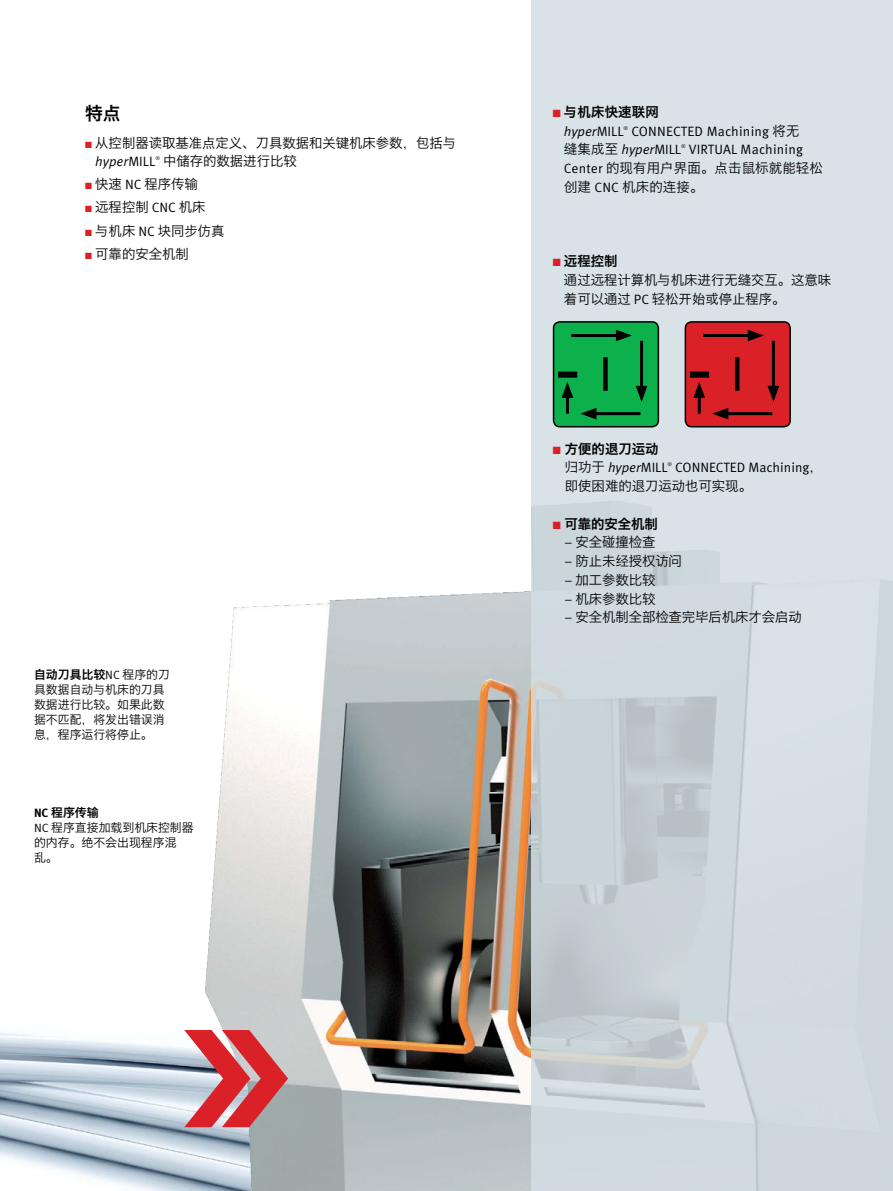
<style>
.page{position:relative;width:893px;height:1191px;background:#fff}
.page>*{position:absolute;margin:0;border:0;box-sizing:border-box;transform-origin:0 0}
.BU{font:18px "Hiragino Sans GB W6";color:#000}
.BU-2{font:13.5px/18.8px "Hiragino Sans GB W3";color:#000}
.Subhead{font:13.5px/18.8px "Meta Pro";letter-spacing:.015em;color:#000}
.BU-3{font:13.5px/18.8px "Meta Pro";color:#000}
.BU-4{font:13.5px/18.8px "Hiragino Sans GB W6";letter-spacing:-.005em;color:#000}
.Subhead-2{font:13.5px/18.8px "Hiragino Sans GB W6";letter-spacing:.015em;color:#000}
.BU-5{font:12px/15px "Hiragino Sans GB W3";color:#000}
.Subhead-3{font:12px/15px "Hiragino Sans GB W3";color:#000}
.BU-6{font:12px "Hiragino Sans GB W6";color:#000}
.Subhead-4{font:5.25px "Meta Pro";color:#000}
.BU-7{font:5.25px "Meta Pro";color:#000}
.s1{color:#da2128}
.s2{font-family:"Meta Pro";font-style:italic}
.s3{font-family:"Meta Pro"}
.s4{font-family:"Hiragino Sans GB W6"}
.s5{font-family:"Meta Pro";font-weight:700}
.s6{font-family:"Hiragino Sans GB W3"}
.s7{font-style:italic}
</style>
<div class="page">
<img style="left:0;top:1032px;width:158px;height:159px">
<img style="left:158px;top:591px;width:373px;height:600px">
<div style="left:531px;top:0;width:362px;height:1191px;background:#d8e2e7"></div>
<img style="left:531px;top:501px;width:362px;height:690px">
<div style="left:554px;top:322px;width:104px;height:105px;background:#0db14b;border-radius:6px"></div>
<div style="left:553px;top:321px;width:106px;height:106px;border:2px solid #000;border-radius:6px"></div>
<hr style="left:571px;top:334px;width:51px;height:3px;background:#000">
<svg style="left:616px;top:330px;width:16px;height:11px"></svg>
<hr style="left:591px;top:412px;width:49px;height:3px;background:#000">
<svg style="left:580px;top:408px;width:16px;height:11px"></svg>
<hr style="left:640px;top:341px;width:3px;height:50px;background:#000">
<svg style="left:636px;top:386px;width:11px;height:16px"></svg>
<hr style="left:566px;top:392px;width:3px;height:22px;background:#000">
<svg style="left:562px;top:382px;width:11px;height:16px"></svg>
<div style="left:603px;top:357px;width:5px;height:34px;background:#000"></div>
<div style="left:558px;top:371px;width:19px;height:6px;background:#000"></div>
<div style="left:685px;top:322px;width:105px;height:105px;background:#da2128;border-radius:6px"></div>
<div style="left:685px;top:321px;width:106px;height:106px;border:2px solid #000;border-radius:6px"></div>
<hr style="left:703px;top:334px;width:50px;height:3px;background:#000">
<svg style="left:748px;top:330px;width:16px;height:11px"></svg>
<hr style="left:723px;top:412px;width:49px;height:3px;background:#000">
<svg style="left:712px;top:408px;width:16px;height:11px"></svg>
<hr style="left:772px;top:341px;width:3px;height:50px;background:#000">
<svg style="left:767px;top:386px;width:12px;height:16px"></svg>
<hr style="left:698px;top:392px;width:3px;height:22px;background:#000">
<svg style="left:693px;top:382px;width:12px;height:16px"></svg>
<hr style="left:735px;top:357px;width:4px;height:34px;background:#000">
<div style="left:690px;top:371px;width:19px;height:6px;background:#000"></div>
<svg style="left:184px;top:1030px;width:104px;height:97px;background:#cd7177"></svg>
<p class="BU" style="left:85px;top:102px;width:37px">特点</p>
<p class="BU-2" style="left:95px;top:133px;width:362px;text-indent:-10px"><span class="s1">■</span> 从控制器读取基准点定义、刀具数据和关键机床参数，包括与<span class="s2">hyper</span><span class="s3">MILL</span></p>
<p class="BU-7" style="left:155px;top:155px;width:6px">®</p>
<p class="BU-2" style="left:163px;top:152px;width:135px">中储存的数据进行比较</p>
<p class="BU-2" style="left:85px;top:175px;width:114px"><span class="s1">■</span> 快速 <span class="s3">NC</span> 程序传输</p>
<p class="BU-2" style="left:85px;top:198px;width:122px"><span class="s1">■</span> 远程控制 <span class="s3">CNC</span> 机床</p>
<p class="BU-2" style="left:85px;top:221px;width:141px"><span class="s1">■</span> 与机床 <span class="s3">NC</span> 块同步仿真</p>
<p class="BU-2" style="left:85px;top:244px;width:105px"><span class="s1">■</span> 可靠的安全机制</p>
<p class="BU-5" style="left:34px;top:667px;width:137px"><span class="s4">自动刀具比较</span><span class="s3">NC</span> 程序的刀具数据自动与机床的刀具数据进行比较。如果此数据不匹配，将发出错误消息，程序运行将停止。</p>
<p class="BU-6" style="left:34px;top:804px;width:66px"><span class="s5">NC</span> 程序传输</p>
<p class="Subhead-3" style="left:34px;top:819px;width:161px"><span class="s3">NC</span> 程序直接加载到机床控制器的内存。绝不会出现程序混<br>乱。</p>
<p class="Subhead-2" style="left:564px;top:102px;width:96px;text-indent:-11px"><span class="s1">■</span> 与机床快速联网<span class="s2">hyper</span><span class="s3">MILL</span></p>
<p class="Subhead" style="left:564px;top:122px;width:237px;text-indent:67px">CONNECTED Machining <span class="s6">将无缝集成至</span> <span class="s7">hyper</span>MILL</p>
<p class="Subhead-4" style="left:623px;top:125px;width:6px">®</p>
<p class="Subhead" style="left:564px;top:141px;width:260px;text-indent:125px">VIRTUAL Machining<br>Center <span class="s6">的现有用户界面。点击鼠标就能轻松创建</span> CNC <span class="s6">机床的连接。</span></p>
<p class="Subhead-4" style="left:681px;top:143px;width:6px">®</p>
<p class="BU-2" style="left:564px;top:251px;width:269px;text-indent:-11px"><span class="s1">■</span> <span class="s4">远程控制<br></span>通过远程计算机与机床进行无缝交互。这意味着可以通过 <span class="s3">PC</span> 轻松开始或停止程序。</p>
<p class="BU-4" style="left:565px;top:439px;width:104px;text-indent:-12px"><span class="s1">■</span> 方便的退刀运动<span class="s6">归功于</span> <span class="s2">hyper</span><span class="s3">MILL</span></p>
<p class="BU-3" style="left:565px;top:458px;width:259px;text-indent:110px">CONNECTED Machining<span class="s6">，即使困难的退刀运动也可实现。</span></p>
<p class="BU-4" style="left:553px;top:514px;width:106px"><span class="s1">■</span> 可靠的安全机制</p>
<p class="BU-2" style="left:565px;top:533px;width:92px"><span class="s3">–</span> 安全碰撞检查</p>
<p class="BU-2" style="left:565px;top:551px;width:119px"><span class="s3">–</span> 防止未经授权访问</p>
<p class="BU-2" style="left:565px;top:570px;width:92px"><span class="s3">–</span> 加工参数比较</p>
<p class="BU-2" style="left:565px;top:589px;width:92px"><span class="s3">–</span> 机床参数比较</p>
<p class="BU-2" style="left:564px;top:608px;width:239px"><span class="s3">–</span> 安全机制全部检查完毕后机床才会启动</p>
<p class="BU-7" style="left:668px;top:461px;width:6px">®</p>
</div>
